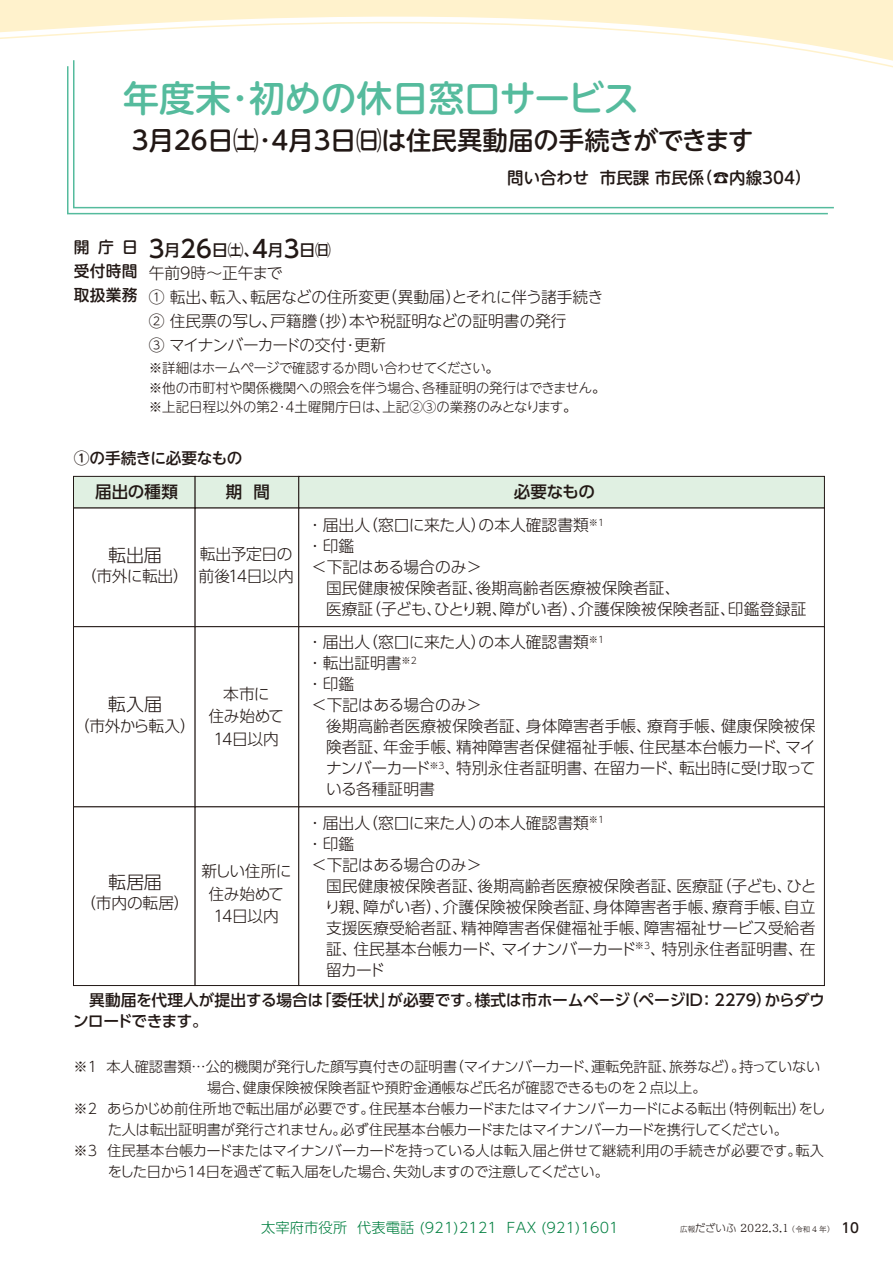
<style>
.page{position:relative;width:893px;height:1263px;background:#fff}
.page>*{position:absolute;margin:0;border:0;box-sizing:border-box;transform-origin:0 0}
.t1{font:36px "BIZ UDP Shin M Go Medium";color:#55bb9d}
.t2{font:25.5px "BIZ UDP Shin M Go Medium";color:#221815}
.t3{font:18px "BIZ UDP Shin Go Light";color:#221815}
.t4{font:16.5px "BIZ UDP Shin M Go Medium";color:#221815}
.t5{font:16.5px "BIZ UDP Shin Go Medium";letter-spacing:-.01em;color:#221815}
.t6{font:15.75px/21px "BIZ UDP Shin Go Light";color:#221815}
.t7{font:15.75px/24px "BIZ UDP Shin M Go Light";color:#221815}
.t8{font:15.75px/21px "BIZ UDP Shin Go Medium";color:#221815}
.t9{font:15.75px/22.5px "BIZ UDP Shin Go Light";letter-spacing:-.025em;color:#221815}
.t10{font:15.75px/24px "BIZ UDP Shin M Go Medium";color:#221815;text-align:justify}
.t11{font:14.25px "BIZ UDP Shin Go Light";color:#221815}
.t12{font:14.25px "BIZ UDP Shin Go Light";letter-spacing:.01em;color:#007f40}
.t13{font:13.5px/19.5px "BIZ UDP Shin M Go Light";color:#221815}
.t14{font:10.5px "BIZ UDP Mincho Medium";color:#221815}
.s1{font-size:24px}
.s2{font-family:"BIZ UDP Shin Go Light";font-size:7.5px}
.s3{font-family:"BIZ UDP Shin Go Light"}
.s4{font-size:7.5px}
.s5{font-family:"BIZ UDP Shin Go Medium";font-size:13.5px}
</style>
<div class="page">
<svg style="left:0;top:0;width:893px;height:68px"></svg>
<svg style="left:72px;top:59px;width:763px;height:150px"></svg>
<svg style="left:66px;top:65px;width:763px;height:150px"></svg>
<div style="left:73px;top:476px;width:122px;height:32px;background:#e0f0e2;border:1px solid #221815"></div>
<div style="left:195px;top:476px;width:104px;height:32px;background:#e0f0e2;border:1px solid #221815"></div>
<div style="left:298px;top:476px;width:527px;height:32px;background:#e0f0e2;border:1px solid #221815"></div>
<div style="left:73px;top:626px;width:122px;height:181px;background:#fff;border:1px solid #221815"></div>
<div style="left:298px;top:626px;width:527px;height:181px;background:#fff;border:1px solid #221815"></div>
<div style="left:73px;top:806px;width:122px;height:180px;background:#fff;border:1px solid #221815"></div>
<div style="left:195px;top:806px;width:104px;height:180px;background:#fff;border:1px solid #221815"></div>
<div style="left:298px;top:806px;width:527px;height:180px;background:#fff;border:1px solid #221815"></div>
<h1 class="t1" style="left:123px;top:81px;width:516px">年度末・初めの休日窓口サービス</h1>
<h2 class="t2" style="left:132px;top:128px;width:623px">３月26日㈯・４月３日㈰は住民異動届の手続きができます</h2>
<p class="t4" style="left:507px;top:169px;width:297px">問い合わせ　市民課 市民係（☎内線３０４）</p>
<p class="t10" style="left:74px;top:235px;width:66px">開庁日受付時間取扱業務</p>
<p class="t8" style="left:149px;top:240px;width:184px"><span class="s1">３</span>月<span class="s1">２6</span>日㈯、<span class="s1">4</span>月<span class="s1">3</span>日㈰</p>
<p class="t7" style="left:149px;top:261px;width:455px">午前９時～正午まで<br>① 転出、転入、転居などの住所変更（異動届）とそれに伴う諸手続き<br>② 住民票の写し、戸籍謄（抄）本や税証明などの証明書の発行<br>③ マイナンバーカードの交付・更新</p>
<p class="t13" style="left:149px;top:358px;width:453px">※詳細はホームページで確認するか問い合わせてください。<br>※他の市町村や関係機関への照会を伴う場合、各種証明の発行はできません。※上記日程以外の第２・４土曜開庁日は、上記②③の業務のみとなります。</p>
<p class="t10" style="left:74px;top:446px;width:170px">①の手続きに必要なもの</p>
<p class="t5" style="left:95px;top:483px;width:84px">届出の種類</p>
<p class="t5" style="left:226px;top:483px;width:45px">期　間</p>
<p class="t5" style="left:514px;top:483px;width:83px">必要なもの</p>
<p class="t6" style="left:311px;top:515px;width:295px">・届出人（窓口に来た人）の本人確認書類<sup>※１</sup>・印鑑<br>＜下記はある場合のみ＞</p>
<p class="t6" style="left:326px;top:578px;width:482px">国民健康被保険者証、後期高齢者医療被保険者証、<br>医療証（子ども、ひとり親、障がい者）、介護保険被保険者証、印鑑登録証</p>
<p class="t9" style="left:199px;top:542px;width:97px">転出予定日の前後14日以内</p>
<p class="t3" style="left:108px;top:546px;width:55px">転出届</p>
<p class="t6" style="left:89px;top:566px;width:94px">（市外に転出）</p>
<p class="t3" style="left:108px;top:695px;width:56px">転入届</p>
<p class="t6" style="left:82px;top:715px;width:108px">（市外から転入）</p>
<p class="t9" style="left:209px;top:682px;width:77px;text-align:center">本市に<br>住み始めて<br>14日以内</p>
<p class="t3" style="left:108px;top:873px;width:55px">転居届</p>
<p class="t6" style="left:88px;top:893px;width:95px">（市内の転居）</p>
<p class="t6" style="left:201px;top:860px;width:91px;line-height:22.5px;text-align:center">新しい住所に住み始めて<br>14日以内</p>
<p class="t6" style="left:311px;top:632px;width:295px">・届出人（窓口に来た人）の本人確認書類<sup>※１</sup>・転出証明書<sup>※２<br></sup>・印鑑<br>＜下記はある場合のみ＞</p>
<p class="t6" style="left:326px;top:716px;width:491px;text-align:justify">後期高齢者医療被保険者証、身体障害者手帳、療育手帳、健康保険被保険者証、年金手帳、精神障害者保健福祉手帳、住民基本台帳カード、マイナンバーカード<sup>※３</sup>、特別永住者証明書、在留カード、転出時に受け取っている各種証明書</p>
<p class="t6" style="left:311px;top:812px;width:295px">・届出人（窓口に来た人）の本人確認書類<sup>※１</sup>・印鑑<br>＜下記はある場合のみ＞</p>
<p class="t6" style="left:326px;top:875px;width:491px;text-align:justify">国民健康被保険者証、後期高齢者医療被保険者証、医療証（子ども、ひとり親、障がい者）、介護保険被保険者証、身体障害者手帳、療育手帳、自立支援医療受給者証、精神障害者保健福祉手帳、障害福祉サービス受給者証、住民基本台帳カード、マイナンバーカード<sup>※３</sup>、特別永住者証明書、在留カード</p>
<p class="t8" style="left:73px;top:989px;width:752px;text-indent:16px">異動届を代理人が提出する場合は「委任状」が必要です。様式は市ホームページ（ページＩＤ： 2279）からダウンロードできます。</p>
<p class="t11" style="left:73px;top:1059px;width:748px">※１　本人確認書類…公的機関が発行した顔写真付きの証明書（マイナンバーカード、運転免許証、旅券など）。持っていない</p>
<p class="t11" style="left:207px;top:1081px;width:495px">場合、健康保険被保険者証や預貯金通帳など氏名が確認できるものを２点以上。</p>
<p class="t11" style="left:73px;top:1102px;width:753px">※２　あらかじめ前住所地で転出届が必要です。住民基本台帳カードまたはマイナンバーカードによる転出（特例転出）をし</p>
<p class="t11" style="left:108px;top:1123px;width:675px">た人は転出証明書が発行されません。必ず住民基本台帳カードまたはマイナンバーカードを携行してください。</p>
<p class="t11" style="left:73px;top:1144px;width:752px">※３　住民基本台帳カードまたはマイナンバーカードを持っている人は転入届と併せて継続利用の手続きが必要です。転入</p>
<p class="t11" style="left:108px;top:1165px;width:496px">をした日から14日を過ぎて転入届をした場合、失効しますので注意してください。</p>
<p class="t12" style="left:261px;top:1220px;width:359px">太宰府市役所　代表電話 (921)2121 FAX (921)1601</p>
<p class="t14" style="left:680px;top:1223px;width:180px"><span class="s2">広報</span><span class="s3">だざいふ</span> 2022.3.1 <span class="s4">（令和 4 年）</span> <span class="s5">10</span></p>
</div>
